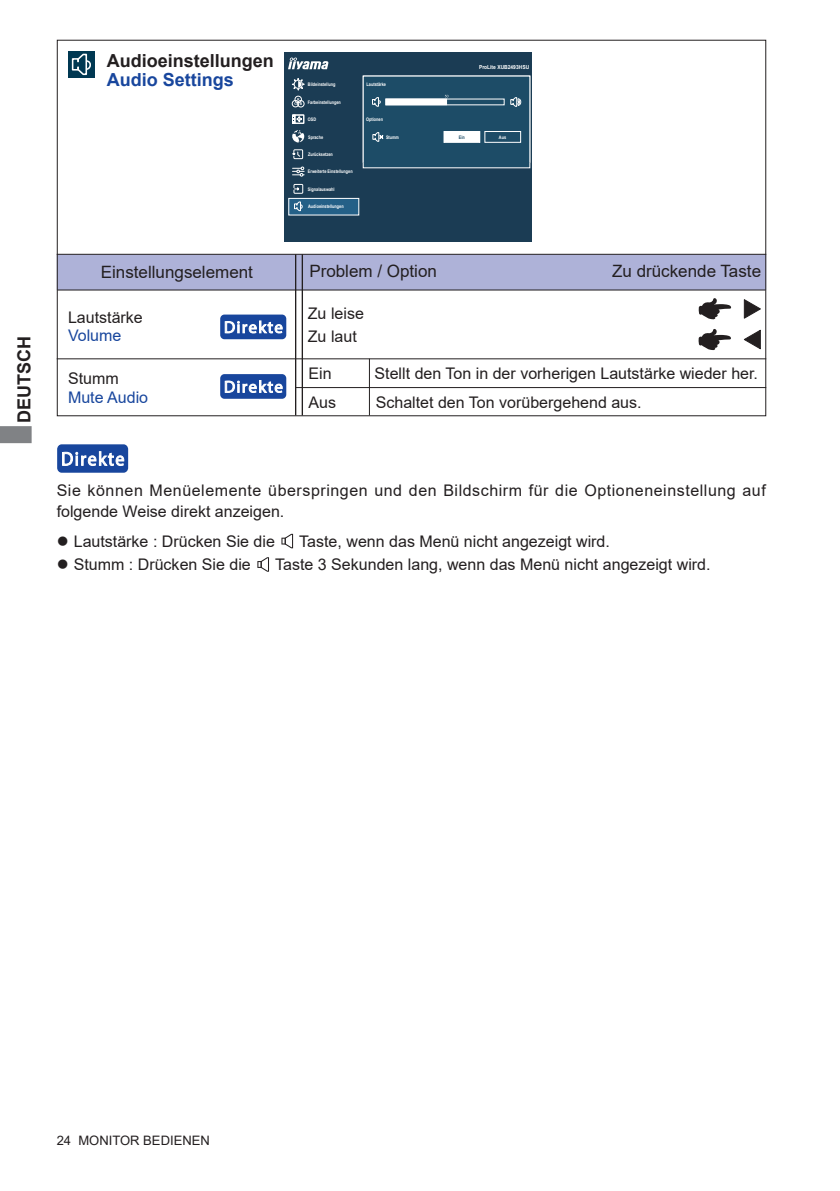
<style>
.page{position:relative;width:840px;height:1191px;background:#fff}
.page>*{position:absolute;margin:0;border:0;box-sizing:border-box;transform-origin:0 0}
.t1{font:700 18px "Arial";color:#231f20}
.t2{font:700 18px "Arial";color:#18469d}
.t3{font:17px "Arial";color:#231f20}
.t4{font:16px/22.6px "Arial";color:#231f20}
.t5{font:16px/21.2px "Arial";letter-spacing:.035em;color:#231f20}
.t6{font:16px "Arial";color:#18469d}
.t7{font:13px "Arial";color:#231f20}
.t8{font:700 5.4px "Arial";color:#fff;scale:.9 1}
.t9{font:700 4.8px "Arial";color:#fff;scale:.8 1}
.t10{font:700 4.8px "Arial";color:#1d4c67;scale:.8 1}
</style>
<div class="page">
<svg style="left:0;top:426px;width:32px;height:17px"></svg>
<div style="left:57px;top:254px;width:708px;height:36px;background:#aeb2d8"></div>
<hr style="left:57px;top:289px;width:708px;height:1px;background:#231f20">
<hr style="left:57px;top:254px;width:708px;height:1px;background:#231f20">
<hr style="left:295px;top:254px;width:1px;height:161px;background:#231f20">
<hr style="left:301px;top:254px;width:2px;height:161px;background:#231f20">
<hr style="left:57px;top:358px;width:708px;height:1px;background:#231f20">
<hr style="left:295px;top:387px;width:470px;height:1px;background:#231f20">
<hr style="left:369px;top:359px;width:1px;height:56px;background:#231f20">
<div style="left:221px;top:315px;width:64px;height:23px;background:#18469d;border-radius:3px"></div>
<div style="left:220px;top:314px;width:66px;height:25px;border:2px solid #18469d;border-radius:3px"></div>
<svg style="left:224px;top:320px;width:59px;height:14px"></svg>
<div style="left:221px;top:375px;width:64px;height:23px;background:#18469d;border-radius:3px"></div>
<div style="left:220px;top:374px;width:66px;height:25px;border:2px solid #18469d;border-radius:3px"></div>
<svg style="left:224px;top:380px;width:59px;height:13px"></svg>
<div style="left:68px;top:51px;width:27px;height:27px;background:#003852"></div>
<svg style="left:71px;top:53px;width:20px;height:23px"></svg>
<div style="left:284px;top:52px;width:248px;height:190px;background:#1b3c54"></div>
<svg style="left:288px;top:58px;width:40px;height:11px"></svg>
<div style="left:288px;top:198px;width:70px;height:17px;background:#246087"></div>
<div style="left:288px;top:198px;width:71px;height:17px;border:1px solid #fff"></div>
<svg style="left:292px;top:78px;width:12px;height:12px"></svg>
<svg style="left:292px;top:166px;width:12px;height:11px"></svg>
<div style="left:294px;top:96px;width:7px;height:7px;border:1px solid #fff;border-radius:50%"></div>
<div style="left:292px;top:100px;width:7px;height:7px;border:1px solid #fff;border-radius:50%"></div>
<div style="left:297px;top:100px;width:7px;height:7px;border:1px solid #fff;border-radius:50%"></div>
<svg style="left:294px;top:98px;width:8px;height:7px"></svg>
<svg style="left:292px;top:130px;width:12px;height:12px"></svg>
<div style="left:293px;top:149px;width:10px;height:10px;border:1px solid #fff"></div>
<svg style="left:292px;top:151px;width:8px;height:6px"></svg>
<div style="left:293px;top:184px;width:10px;height:10px;border:1px solid #fff"></div>
<svg style="left:294px;top:187px;width:5px;height:3px"></svg>
<svg style="left:294px;top:201px;width:9px;height:10px"></svg>
<div style="left:292px;top:114px;width:12px;height:10px;border:1px solid #fff"></div>
<svg style="left:292px;top:115px;width:10px;height:8px"></svg>
<div style="left:363px;top:76px;width:166px;height:92px;background:#1d4c67"></div>
<div style="left:363px;top:76px;width:167px;height:87px;background:#1d4c67"></div>
<div style="left:444px;top:132px;width:35px;height:10px;background:#fff"></div>
<div style="left:443px;top:131px;width:37px;height:12px;border:1px solid #fff"></div>
<div style="left:484px;top:131px;width:36px;height:12px;border:1px solid #fff"></div>
<svg style="left:372px;top:97px;width:8px;height:10px"></svg>
<div style="left:385px;top:99px;width:61px;height:6px;background:#fff"></div>
<div style="left:385px;top:99px;width:119px;height:6px;border:1px solid #fff"></div>
<svg style="left:510px;top:97px;width:11px;height:10px"></svg>
<svg style="left:372px;top:132px;width:11px;height:10px"></svg>
<svg style="left:281px;top:534px;width:12px;height:14px"></svg>
<svg style="left:257px;top:557px;width:12px;height:15px"></svg>
<div style="left:58px;top:445px;width:69px;height:27px;background:#18469d;border-radius:4px"></div>
<div style="left:57px;top:444px;width:71px;height:29px;border:2px solid #18469d;border-radius:4px"></div>
<svg style="left:62px;top:451px;width:63px;height:15px"></svg>
<svg style="left:698px;top:298px;width:33px;height:21px"></svg>
<svg style="left:743px;top:330px;width:17px;height:19px"></svg>
<svg style="left:743px;top:299px;width:17px;height:20px"></svg>
<svg style="left:698px;top:329px;width:33px;height:21px"></svg>
<p class="t1" style="left:11px;top:422px;width:88px;rotate:-90deg">DEUTSCH</p>
<p class="t1" style="left:107px;top:48px;width:169px">Audioeinstellungen</p>
<p class="t2" style="left:107px;top:67px;width:129px">Audio Settings</p>
<p class="t9" style="left:308px;top:81px;width:36px">Bildeinstellung</p>
<p class="t9" style="left:308px;top:98px;width:43px">Farbeinstellungen</p>
<p class="t9" style="left:308px;top:116px;width:12px">OSD</p>
<p class="t9" style="left:308px;top:151px;width:32px">Zurücksetzen</p>
<p class="t9" style="left:308px;top:133px;width:20px">Sprache</p>
<p class="t9" style="left:308px;top:168px;width:57px">Erweiterte Einstellungen</p>
<p class="t9" style="left:308px;top:186px;width:35px">Signalauswahl</p>
<p class="t9" style="left:308px;top:203px;width:46px">Audioeinstellungen</p>
<p class="t9" style="left:366px;top:81px;width:26px">Lautstärke</p>
<p class="t9" style="left:366px;top:116px;width:23px">Optionen</p>
<p class="t8" style="left:479px;top:64px;width:57px">ProLite XUB2493HSU</p>
<p class="t9" style="left:386px;top:134px;width:18px">Stumm</p>
<p class="t10" style="left:458px;top:133px;width:9px">Ein</p>
<p class="t9" style="left:498px;top:133px;width:11px">Aus</p>
<p class="t3" style="left:101px;top:261px;width:154px">Einstellungselement</p>
<p class="t3" style="left:309px;top:259px;width:129px">Problem / Option</p>
<p class="t3" style="left:611px;top:259px;width:150px">Zu drückende Taste</p>
<p class="t4" style="left:68px;top:306px;width:76px">Lautstärke</p>
<p class="t6" style="left:68px;top:324px;width:55px">Volume</p>
<p class="t4" style="left:68px;top:367px;width:52px">Stumm</p>
<p class="t6" style="left:68px;top:386px;width:82px">Mute Audio</p>
<p class="t4" style="left:308px;top:302px;width:58px">Zu leise<br>Zu laut</p>
<p class="t4" style="left:308px;top:359px;width:29px;line-height:29.2px">Ein<br>Aus</p>
<p class="t4" style="left:374px;top:358px;width:385px;line-height:29.4px">Stellt den Ton in der vorherigen Lautstärke wieder her.<br>Schaltet den Ton vorübergehend aus.</p>
<p class="t5" style="left:57px;top:479px;width:710px">Sie können Menüelemente überspringen und den Bildschirm für die Optioneneinstellung auf folgende Weise direkt anzeigen.</p>
<p class="t4" style="left:57px;top:529px;width:219px">● Lautstärke : Drücken Sie die</p>
<p class="t4" style="left:299px;top:529px;width:312px">Taste, wenn das Menü nicht angezeigt wird.</p>
<p class="t4" style="left:57px;top:553px;width:195px">● Stumm : Drücken Sie die</p>
<p class="t4" style="left:275px;top:553px;width:436px">Taste 3 Sekunden lang, wenn das Menü nicht angezeigt wird.</p>
<p class="t7" style="left:57px;top:1131px;width:154px">24 MONITOR BEDIENEN</p>
</div>
